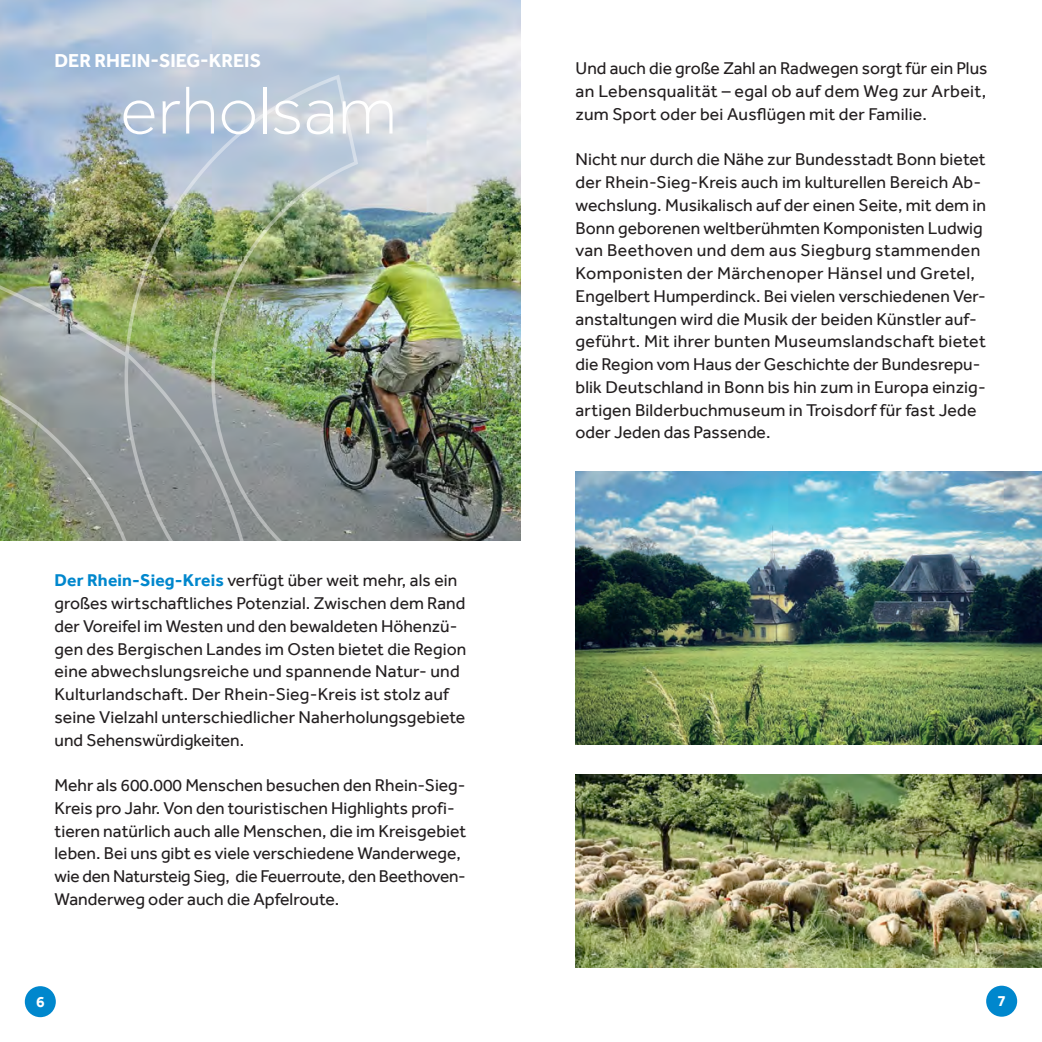
<style>
.page{position:relative;width:1042px;height:1042px;background:#fff}
.page>*{position:absolute;margin:0;border:0;box-sizing:border-box;transform-origin:0 0}
.t1{font:300 70px "Effra";color:#fff}
.t2{font:700 19.25px "Effra";color:#fff}
.t3{font:17.5px/22.8px "Effra";letter-spacing:.005em;color:#231f20}
.t4{font:700 15.75px "Effra";color:#fff}
.s1{font-weight:700;color:#0087cd}
</style>
<div class="page">
<img style="left:0;top:0;width:521px;height:541px">
<img style="left:123px;top:73px;width:350px;height:468px">
<svg style="left:0;top:236px;width:265px;height:782px"></svg>
<svg style="left:241px;top:544px;width:5px;height:9px"></svg>
<svg style="left:236px;top:526px;width:6px;height:10px"></svg>
<svg style="left:250px;top:585px;width:15px;height:433px"></svg>
<svg style="left:223px;top:492px;width:7px;height:11px"></svg>
<svg style="left:230px;top:509px;width:6px;height:10px"></svg>
<img style="left:575px;top:471px;width:467px;height:273px">
<img style="left:575px;top:774px;width:467px;height:193px">
<div style="left:25px;top:986px;width:31px;height:31px;background:#0087cd;border-radius:50%"></div>
<div style="left:986px;top:985px;width:31px;height:31px;background:#0087cd;border-radius:50%"></div>
<p class="t2" style="left:55px;top:50px;width:208px">DER RHEIN-SIEG-KREIS</p>
<h1 class="t1" style="left:120px;top:68px;width:278px">erholsam</h1>
<p class="t3" style="left:55px;top:569px;width:413px"><span class="s1">Der Rhein-Sieg-Kreis</span> verfügt über weit mehr, als ein großes wirtschaftliches Potenzial. Zwischen dem Rand der Voreifel im Westen und den bewaldeten Höhenzü&shy;gen des Bergischen Landes im Osten bietet die Region eine abwechslungsreiche und spannende Natur- und Kulturlandschaft. Der Rhein-Sieg-Kreis ist stolz auf seine Vielzahl unterschiedlicher Naherholungsgebiete und Sehenswürdigkeiten.</p>
<p class="t3" style="left:55px;top:774px;width:413px">Mehr als 600.000 Menschen besuchen den Rhein-Sieg-Kreis pro Jahr. Von den touristischen Highlights profi&shy;tieren natürlich auch alle Menschen, die im Kreisgebiet leben. Bei uns gibt es viele verschiedene Wanderwege, wie den Natursteig Sieg, die Feuerroute, den Beethoven-Wanderweg oder auch die Apfelroute.</p>
<p class="t3" style="left:575px;top:57px;width:413px;text-align:justify">Und auch die große Zahl an Radwegen sorgt für ein Plus an Lebensqualität – egal ob auf dem Weg zur Arbeit, zum Sport oder bei Ausflügen mit der Familie.</p>
<p class="t3" style="left:575px;top:148px;width:412px">Nicht nur durch die Nähe zur Bundesstadt Bonn bietet der Rhein-Sieg-Kreis auch im kulturellen Bereich Ab&shy;wechslung. Musikalisch auf der einen Seite, mit dem in Bonn geborenen weltberühmten Komponisten Ludwig van Beethoven und dem aus Siegburg stammenden Komponisten der Märchenoper Hänsel und Gretel, Engelbert Humperdinck. Bei vielen verschiedenen Ver&shy;anstaltungen wird die Musik der beiden Künstler auf&shy;geführt. Mit ihrer bunten Museumslandschaft bietet die Region vom Haus der Geschichte der Bundesrepu&shy;blik Deutschland in Bonn bis hin zum in Europa einzig&shy;artigen Bilderbuchmuseum in Troisdorf für fast Jede oder Jeden das Passende.</p>
<p class="t4" style="left:36px;top:992px;width:10px">6</p>
<p class="t4" style="left:997px;top:992px;width:10px">7</p>
</div>
